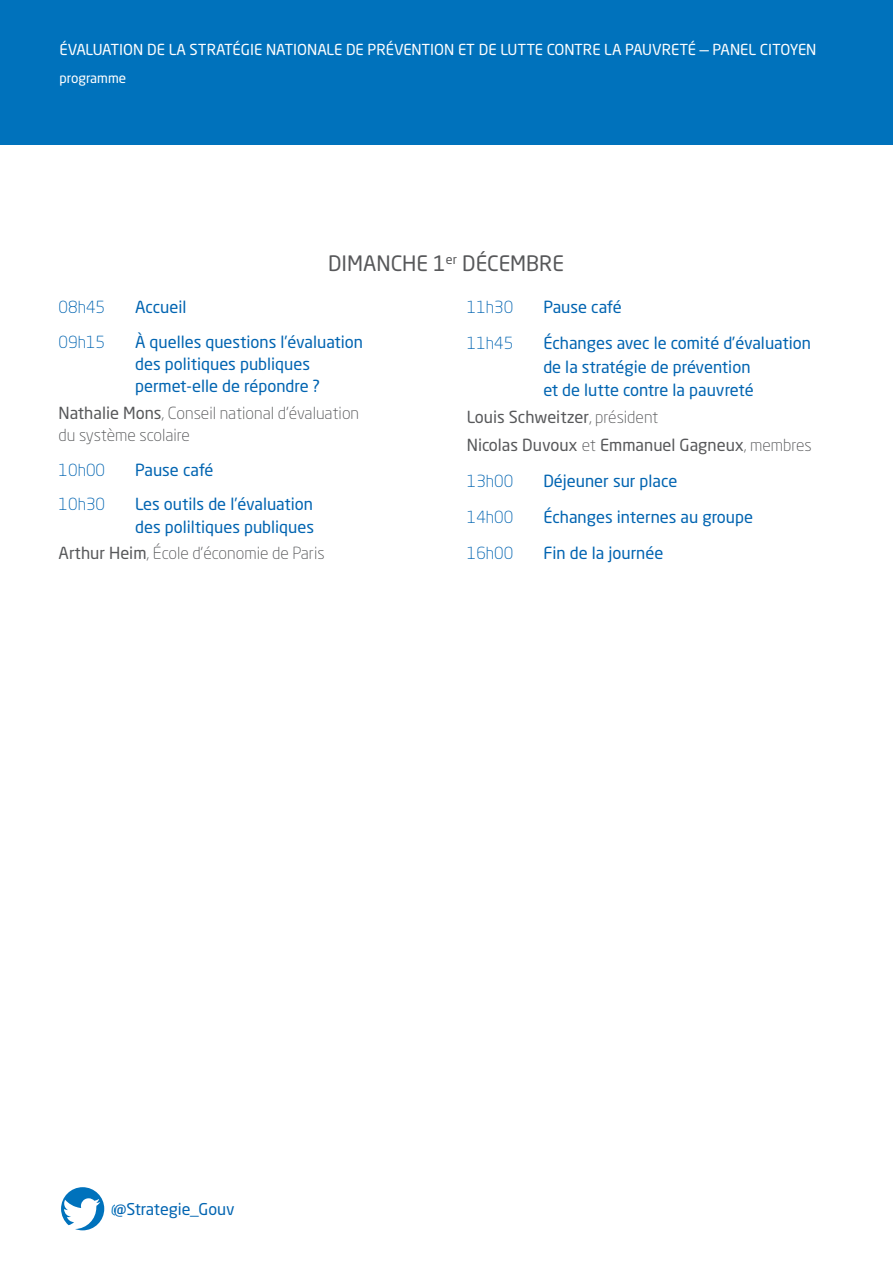
<style>
.page{position:relative;width:893px;height:1263px;background:#fff}
.page>*{position:absolute;margin:0;border:0;box-sizing:border-box;transform-origin:0 0}
.t1{font:21px "Neo Sans Pro";color:#57585a}
.t2{font:16.5px/22px "Neo Sans Pro";color:#0164b1}
.t3{font:300 16.5px/22px "Neo Sans Pro";color:#57585a}
.t4{font:16.5px/27.5px "Neo Sans Pro";color:#57585a}
.t5{font:300 16.5px "Neo Sans Pro";color:#0164b1}
.t6{font:16.05px "Neo Sans Pro";color:#0164b1}
.t7{font:15px "Neo Sans Pro";color:#fff}
.t8{font:13.5px "Neo Sans Pro";color:#fff}
.s1{font-weight:400}
.s2{font-weight:300}
.s3{font-size:15px;color:#0072bc}
</style>
<div class="page">
<div style="left:0;top:0;width:893px;height:145px;background:#0072bc"></div>
<svg style="left:61px;top:1187px;width:43px;height:43px"></svg>
<p class="t7" style="left:60px;top:44px;width:758px">ÉVALUATION DE LA STRATÉGIE NATIONALE DE PRÉVENTION ET DE LUTTE CONTRE LA PAUVRETÉ — PANEL CITOYEN</p>
<p class="t8" style="left:60px;top:73px;width:68px">programme</p>
<p class="t1" style="left:328px;top:256px;width:237px">DIMANCHE 1<sup>er</sup> DÉCEMBRE</p>
<p class="t5" style="left:59px;top:301px;width:48px">08h45</p>
<p class="t2" style="left:135px;top:298px;width:53px">Accueil</p>
<p class="t5" style="left:59px;top:336px;width:48px">09h15</p>
<p class="t2" style="left:135px;top:333px;width:230px">À quelles questions l’évaluation des politiques publiques permet-elle de répondre ?</p>
<p class="t3" style="left:59px;top:403px;width:302px"><span class="s1">Nathalie Mons</span>, Conseil national d’évaluation du système scolaire</p>
<p class="t5" style="left:59px;top:463px;width:48px">10h00</p>
<p class="t2" style="left:135px;top:460px;width:80px">Pause café</p>
<p class="t5" style="left:59px;top:498px;width:48px">10h30</p>
<p class="t2" style="left:135px;top:495px;width:180px">Les outils de l’évaluation des poliltiques publiques</p>
<p class="t3" style="left:59px;top:543px;width:268px"><span class="s1">Arthur Heim</span>, École d’économie de Paris</p>
<p class="t5" style="left:467px;top:301px;width:48px">11h30</p>
<p class="t2" style="left:543px;top:298px;width:80px">Pause café</p>
<p class="t5" style="left:467px;top:337px;width:48px">11h45</p>
<p class="t2" style="left:543px;top:333px;width:269px;line-height:23.2px">Échanges avec le comité d’évaluation de la stratégie de prévention<br>et de lutte contre la pauvreté</p>
<p class="t4" style="left:467px;top:405px;width:347px">Louis Schweitzer<span class="s2">, président<br></span>Nicolas Duvoux <span class="s2">et</span> Emmanuel Gagneux<span class="s2">, membres</span></p>
<p class="t5" style="left:467px;top:475px;width:48px">13h00</p>
<p class="t2" style="left:543px;top:471px;width:136px">Déjeuner sur place</p>
<p class="t5" style="left:467px;top:511px;width:48px">14h00</p>
<p class="t2" style="left:543px;top:507px;width:211px">Échanges internes au groupe</p>
<p class="t5" style="left:467px;top:547px;width:48px">16h00</p>
<p class="t2" style="left:543px;top:543px;width:122px">Fin de la journée</p>
<p class="t6" style="left:111px;top:1203px;width:125px"><span class="s3">@</span>@Strategie_Gouv</p>
</div>
